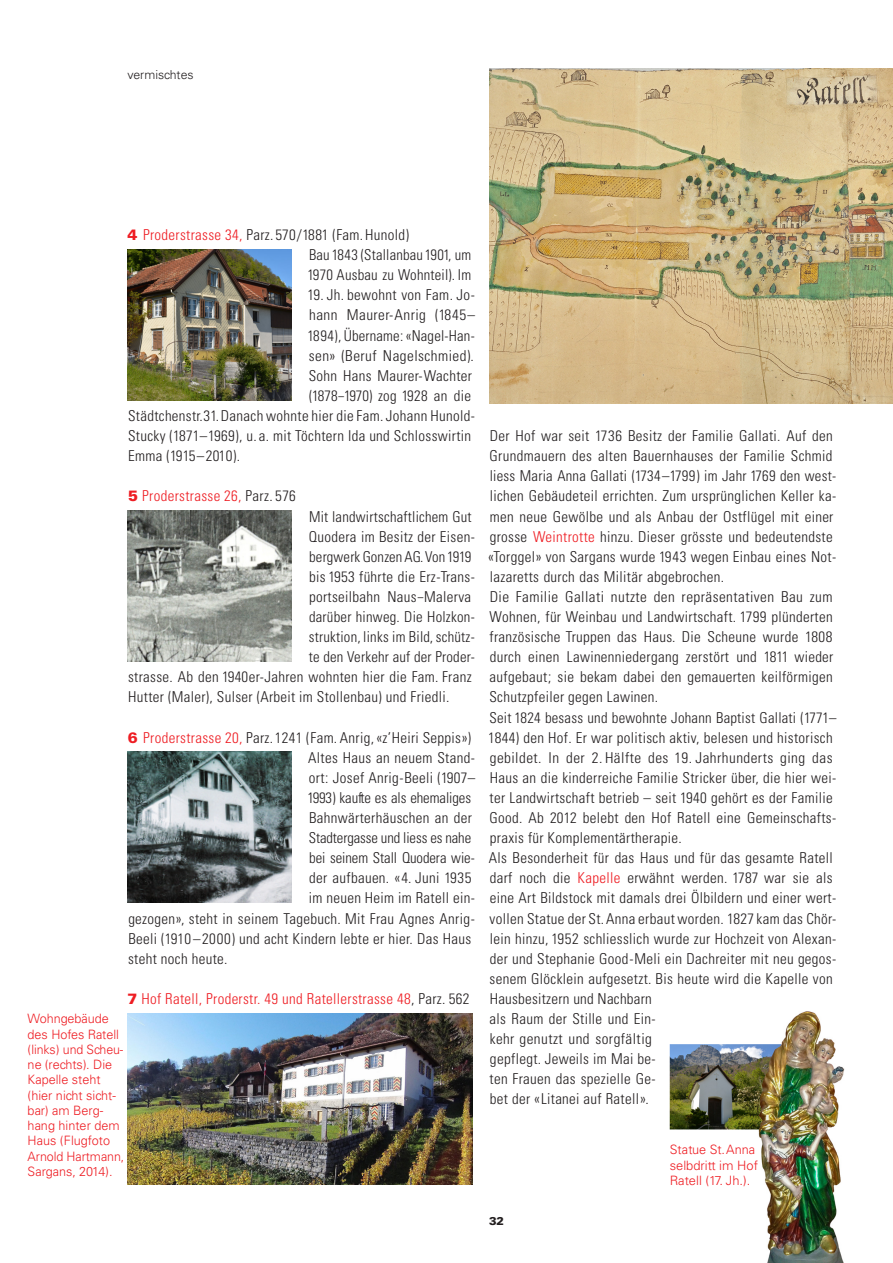
<style>
.page{position:relative;width:893px;height:1263px;background:#fff}
.page>*{position:absolute;margin:0;border:0;box-sizing:border-box;transform-origin:0 0}
.Grundtext{font:300 condensed 15px/20.1px "Univers";letter-spacing:.02em;color:#231f20}
.Grundtext-2{font:300 condensed 15px "Univers";letter-spacing:.02em;color:#ee1d23}
.Grundtext-3{font:300 condensed 15px "Univers";letter-spacing:-.005em;color:#231f20}
.Kleinschrift{font:300 12.9px/15.3px "Univers";color:#ee1d23}
.t1{font:300 12.3px "Univers";color:#231f20}
.t2{font:900 11.25px "Univers";color:#231f20}
.s1{font-weight:900;font-stretch:normal;color:#ee1d23}
.s2{color:#ee1d23}
.s3{font-weight:900;font-stretch:normal}
.s4{color:#231f20}
</style>
<div class="page">
<img style="left:128px;top:510px;width:163px;height:151px">
<img style="left:128px;top:752px;width:163px;height:151px">
<img style="left:128px;top:250px;width:163px;height:151px">
<img style="left:128px;top:1014px;width:344px;height:171px">
<img style="left:489px;top:69px;width:404px;height:335px">
<img style="left:752px;top:1011px;width:93px;height:252px">
<img style="left:670px;top:1044px;width:111px;height:85px">
<p class="t1" style="left:128px;top:67px;width:68px">vermischtes</p>
<p class="Grundtext" style="left:127px;top:225px;width:283px"><span class="s1">4</span> <span class="s2">Proderstrasse 34,</span> Parz.570/1881 (Fam. Hunold)</p>
<p class="Grundtext" style="left:307px;top:245px;width:165px">Bau 1843 (Stallanbau 1901, um<br>1970 Ausbau zu Wohnteil). Im</p>
<p class="Grundtext" style="left:307px;top:285px;width:169px">19. Jh. bewohnt von Fam. Jo-</p>
<p class="Grundtext" style="left:309px;top:305px;width:168px">hann Maurer-Anrig (1845–</p>
<p class="Grundtext" style="left:307px;top:325px;width:169px">1894), Übername: «Nagel-Han-</p>
<p class="Grundtext" style="left:309px;top:345px;width:167px">sen» (Beruf Nagelschmied).</p>
<p class="Grundtext" style="left:309px;top:365px;width:165px">Sohn Hans Maurer-Wachter</p>
<p class="Grundtext" style="left:309px;top:386px;width:163px">(1878–1970) zog 1928 an die</p>
<p class="Grundtext" style="left:128px;top:406px;width:348px">Städtchenstr. 31. Danach wohnte hier die Fam. Johann Hunold-</p>
<p class="Grundtext" style="left:128px;top:426px;width:345px">Stucky (1871–1969), u.a. mit Töchtern Ida und Schlosswirtin</p>
<p class="Grundtext" style="left:128px;top:446px;width:113px">Emma (1915–2010).</p>
<p class="Grundtext-2" style="left:128px;top:487px;width:169px"><span class="s3">5</span> Proderstrasse 26, <span class="s4">Parz. 576</span></p>
<p class="Grundtext" style="left:309px;top:506px;width:164px">Mit landwirtschaftlichem Gut</p>
<p class="Grundtext" style="left:309px;top:526px;width:167px">Quodera im Besitz der Eisen-</p>
<p class="Grundtext" style="left:309px;top:546px;width:163px">bergwerk Gonzen AG. Von 1919</p>
<p class="Grundtext" style="left:309px;top:566px;width:167px">bis 1953 führte die Erz-Trans-</p>
<p class="Grundtext" style="left:309px;top:587px;width:164px">portseilbahn Naus–Malerva</p>
<p class="Grundtext" style="left:309px;top:607px;width:167px">darüber hinweg. Die Holzkon-</p>
<p class="Grundtext" style="left:309px;top:627px;width:167px">struktion, links im Bild, schütz-</p>
<p class="Grundtext" style="left:309px;top:647px;width:167px">te den Verkehr auf der Proder-</p>
<p class="Grundtext" style="left:128px;top:667px;width:345px">strasse. Ab den 1940er-Jahren wohnten hier die Fam. Franz</p>
<p class="Grundtext" style="left:128px;top:687px;width:323px">Hutter (Maler), Sulser (Arbeit im Stollenbau) und Friedli.</p>
<p class="Grundtext" style="left:128px;top:727px;width:345px"><span class="s1">6</span> <span class="s2">Proderstrasse 20,</span> Parz. 1241 (Fam. Anrig, «z’Heiri Seppis»)</p>
<p class="Grundtext" style="left:308px;top:747px;width:168px">Altes Haus an neuem Stand-</p>
<p class="Grundtext" style="left:309px;top:767px;width:168px">ort: Josef Anrig-Beeli (1907–</p>
<p class="Grundtext-3" style="left:307px;top:789px;width:165px">1993) kaufte es als ehemaliges</p>
<p class="Grundtext" style="left:309px;top:808px;width:164px">Bahnwärterhäuschen an der</p>
<p class="Grundtext-3" style="left:309px;top:829px;width:164px">Stadtergasse und liess es nahe</p>
<p class="Grundtext-3" style="left:309px;top:849px;width:167px">bei seinem Stall Quodera wie-</p>
<p class="Grundtext" style="left:309px;top:868px;width:164px">der aufbauen. «4. Juni 1935</p>
<p class="Grundtext" style="left:309px;top:888px;width:168px">im neuen Heim im Ratell ein-</p>
<p class="Grundtext" style="left:128px;top:908px;width:348px">gezogen», steht in seinem Tagebuch. Mit Frau Agnes Anrig-</p>
<p class="Grundtext" style="left:128px;top:928px;width:344px">Beeli (1910–2000) und acht Kindern lebte er hier. Das Haus</p>
<p class="Grundtext" style="left:128px;top:948px;width:101px">steht noch heute.</p>
<p class="Grundtext-2" style="left:127px;top:990px;width:344px"><span class="s3">7</span> Hof Ratell, Proderstr. 49 und Ratellerstrasse 48<span class="s4">, Parz. 562</span></p>
<p class="Kleinschrift" style="left:28px;top:1011px;width:97px">Wohngebäude des Hofes Ratell (links) und Scheu-</p>
<p class="Kleinschrift" style="left:28px;top:1057px;width:90px">ne (rechts). Die<br>Kapelle steht (hier nicht sicht-</p>
<p class="Kleinschrift" style="left:28px;top:1103px;width:98px">bar) am Berg&shy;hang hinter dem<br>Haus (Flugfoto<br>Arnold Hartmann,<br>Sargans, 2014).</p>
<p class="Grundtext" style="left:488px;top:426px;width:350px">Der Hof war seit 1736 Besitz der Familie Gallati. Auf den Grundmauern des alten Bauernhauses der Familie Schmid liess Maria Anna Gallati (1734–1799) im Jahr 1769 den west&shy;lichen Gebäudeteil errichten. Zum ursprünglichen Keller ka&shy;men neue Gewölbe und als Anbau der Ostflügel mit einer grosse <span class="s2">Weintrotte</span> hinzu. Dieser grösste und bedeutendste «Torggel» von Sargans wurde 1943 wegen Einbau eines Not&shy;lazaretts durch das Militär abgebrochen.</p>
<p class="Grundtext" style="left:489px;top:587px;width:345px;text-align:justify">Die Familie Gallati nutzte den repräsentativen Bau zum Wohnen, für Weinbau und Landwirtschaft. 1799 plünderten französische Truppen das Haus. Die Scheune wurde 1808 durch einen Lawinenniedergang zerstört und 1811 wieder aufgebaut; sie bekam dabei den gemauerten keilförmigen Schutzpfeiler gegen Lawinen.</p>
<p class="Grundtext" style="left:488px;top:707px;width:350px">Seit 1824 besass und bewohnte Johann Baptist Gallati (1771– 1844) den Hof. Er war politisch aktiv, belesen und historisch gebildet. In der 2. Hälfte des 19. Jahrhunderts ging das Haus an die kinderreiche Familie Stricker über, die hier wei&shy;ter Landwirtschaft betrieb – seit 1940 gehört es der Familie Good. Ab 2012 belebt den Hof Ratell eine Gemeinschafts&shy;praxis für Komplementärtherapie.</p>
<p class="Grundtext" style="left:489px;top:848px;width:349px">Als Besonderheit für das Haus und für das gesamte Ratell darf noch die <span class="s2">Kapelle</span> erwähnt werden. 1787 war sie als eine Art Bildstock mit damals drei Ölbildern und einer wert&shy;vollen Statue der St.Anna erbaut worden. 1827 kam das Chör&shy;lein hinzu, 1952 schliesslich wurde zur Hochzeit von Alexan&shy;der und Stephanie Good-Meli ein Dachreiter mit neu gegos&shy;senem Glöcklein aufgesetzt. Bis heute wird die Kapelle von</p>
<p class="Grundtext" style="left:489px;top:989px;width:168px">Hausbesitzern und Nachbarn als Raum der Stille und Ein&shy;kehr genutzt und sorgfältig gepflegt. Jeweils im Mai be&shy;ten Frauen das spezielle Ge&shy;bet der «Litanei auf Ratell».</p>
<p class="t2" style="left:489px;top:1214px;width:17px">32</p>
<p class="Kleinschrift" style="left:670px;top:1142px;width:90px">Statue St.Anna selbdritt im Hof<br>Ratell (17. Jh.).</p>
</div>
